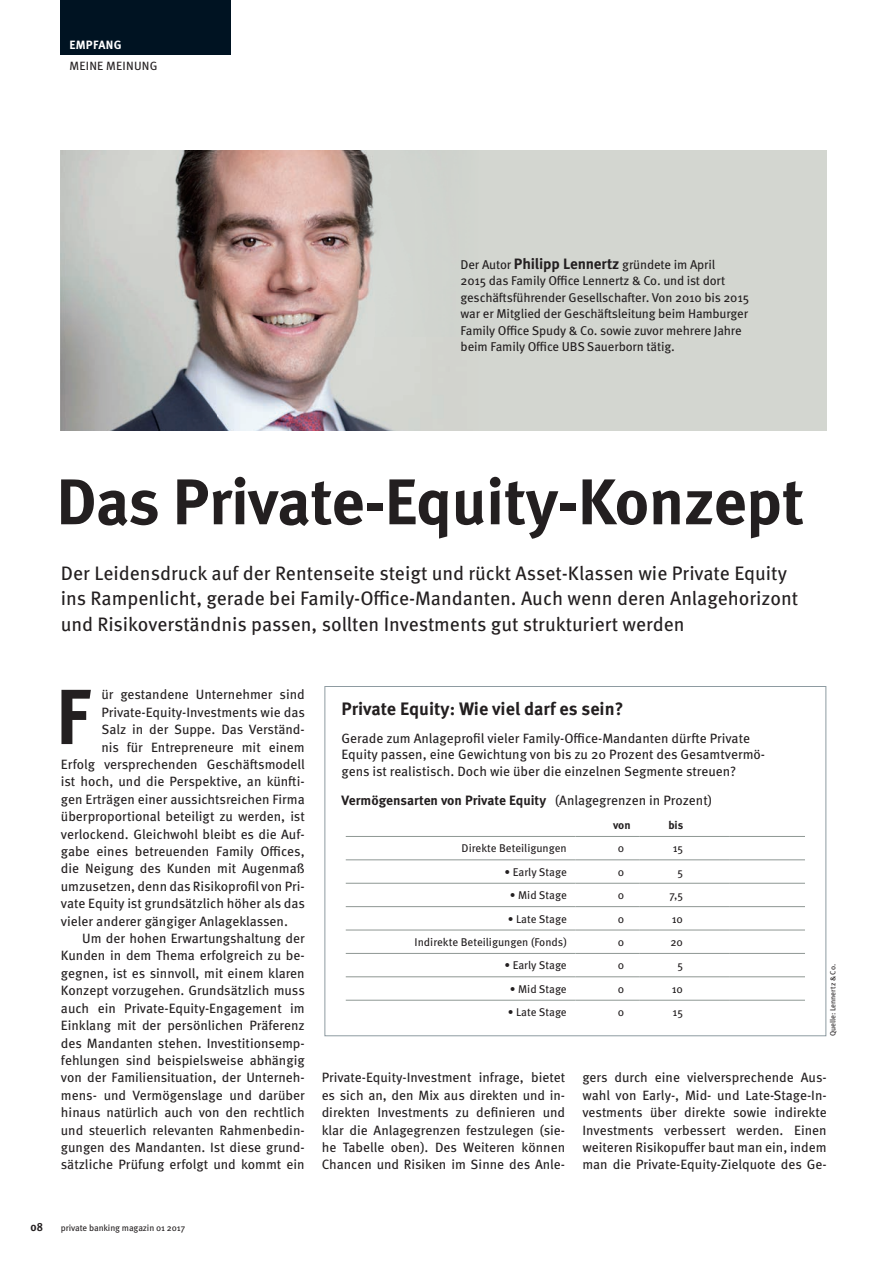
<style>
.page{position:relative;width:894px;height:1267px;background:#fff}
.page>*{position:absolute;margin:0;border:0;box-sizing:border-box;transform-origin:0 0}
.t1{font:700 78px "Meta OT";color:#231f20}
.t2{font:700 64.5px "Meta OT";letter-spacing:-.01em;color:#231f20}
.t3{font:19.5px/25.5px "Meta OT";color:#231f20}
.t4{font:700 18px "Meta OT";color:#231f20}
.t5{font:13.5px/17.4px "Meta OT";color:#231f20;text-align:justify}
.t6{font:700 13.5px "Meta OT";color:#231f20}
.t7{font:12.75px/16.5px "Meta OT";letter-spacing:-.01em;color:#231f20}
.t8{font:12px "Meta OT";letter-spacing:.02em;color:#231f20}
.t9{font:700 12px "Meta OT";letter-spacing:.02em;color:#fff}
.t10{font:700 12px "Meta Cond";color:#231f20}
.t11{font:11.25px "Meta OT";color:#231f20}
.t12{font:700 11.25px "Meta OT";letter-spacing:-.005em;color:#231f20}
.t13{font:9px "Meta OT";letter-spacing:-.01em;color:#231f20}
.t14{font:7.5px "Meta OT";color:#231f20}
.s1{font-weight:700;font-size:15px}
.s2{font-weight:400}
</style>
<div class="page">
<svg style="left:346px;top:860px;width:459px;height:140px"></svg>
<hr style="left:346px;top:836px;width:229px;height:1px;background:#8e9793">
<hr style="left:575px;top:836px;width:64px;height:1px;background:#8e9793">
<hr style="left:639px;top:836px;width:91px;height:1px;background:#8e9793">
<hr style="left:730px;top:836px;width:75px;height:1px;background:#8e9793">
<hr style="left:346px;top:859px;width:229px;height:1px;background:#8e9793">
<hr style="left:575px;top:859px;width:64px;height:1px;background:#8e9793">
<hr style="left:639px;top:859px;width:91px;height:1px;background:#8e9793">
<hr style="left:730px;top:859px;width:75px;height:1px;background:#8e9793">
<hr style="left:346px;top:883px;width:229px;height:1px;background:#8e9793">
<hr style="left:575px;top:883px;width:64px;height:1px;background:#8e9793">
<hr style="left:639px;top:883px;width:91px;height:1px;background:#8e9793">
<hr style="left:730px;top:883px;width:75px;height:1px;background:#8e9793">
<hr style="left:346px;top:906px;width:229px;height:1px;background:#8e9793">
<hr style="left:575px;top:906px;width:64px;height:1px;background:#8e9793">
<hr style="left:639px;top:906px;width:91px;height:1px;background:#8e9793">
<hr style="left:730px;top:906px;width:75px;height:1px;background:#8e9793">
<hr style="left:346px;top:929px;width:229px;height:1px;background:#8e9793">
<hr style="left:575px;top:929px;width:64px;height:1px;background:#8e9793">
<hr style="left:639px;top:929px;width:91px;height:1px;background:#8e9793">
<hr style="left:730px;top:929px;width:75px;height:1px;background:#8e9793">
<hr style="left:346px;top:953px;width:229px;height:1px;background:#8e9793">
<hr style="left:575px;top:953px;width:64px;height:1px;background:#8e9793">
<hr style="left:639px;top:953px;width:91px;height:1px;background:#8e9793">
<hr style="left:730px;top:953px;width:75px;height:1px;background:#8e9793">
<hr style="left:346px;top:976px;width:229px;height:1px;background:#8e9793">
<hr style="left:575px;top:976px;width:64px;height:1px;background:#8e9793">
<hr style="left:639px;top:976px;width:91px;height:1px;background:#8e9793">
<hr style="left:730px;top:976px;width:75px;height:1px;background:#8e9793">
<hr style="left:346px;top:1000px;width:229px;height:1px;background:#8e9793">
<hr style="left:575px;top:1000px;width:64px;height:1px;background:#8e9793">
<hr style="left:639px;top:1000px;width:91px;height:1px;background:#8e9793">
<hr style="left:730px;top:1000px;width:75px;height:1px;background:#8e9793">
<div style="left:61px;top:0;width:170px;height:55px;background:#001322"></div>
<div style="left:61px;top:150px;width:765px;height:281px;background:#d3d6d0"></div>
<img style="left:61px;top:150px;width:333px;height:281px">
<p class="t9" style="left:69px;top:37px;width:54px">EMPFANG</p>
<p class="t8" style="left:69px;top:58px;width:90px">MEINE MEINUNG</p>
<p class="t7" style="left:461px;top:256px;width:290px">Der Autor <span class="s1">Philipp Lennertz</span> gründete im April<br>2015 das Family Office Lennertz &amp; Co. und ist dort geschäftsführender Gesellschafter. Von 2010 bis 2015 war er Mitglied der Geschäftsleitung beim Hamburger Family Office Spudy &amp; Co. sowie zuvor mehrere Jahre beim Family Office UBS Sauerborn tätig.</p>
<h2 class="t2" style="left:56px;top:461px;width:750px">Das Private-Equity-Konzept</h2>
<p class="t3" style="left:61px;top:560px;width:739px">Der Leidensdruck auf der Rentenseite steigt und rückt Asset-Klassen wie Private Equity ins Rampenlicht, gerade bei Family-Office-Mandanten. Auch wenn deren Anlagehorizont und Risikoverständnis passen, sollten Investments gut strukturiert werden</p>
<p class="t5" style="left:101px;top:686px;width:205px">ür gestandene Unternehmer sind</p>
<p class="t5" style="left:101px;top:703px;width:205px">Private-Equity-Investments wie das</p>
<p class="t5" style="left:101px;top:721px;width:205px">Salz in der Suppe. Das Verständ-</p>
<p class="t5" style="left:101px;top:738px;width:205px">nis für Entrepreneure mit einem</p>
<p class="t5" style="left:61px;top:756px;width:245px">Erfolg versprechenden Geschäftsmodell</p>
<p class="t5" style="left:61px;top:773px;width:245px">ist hoch, und die Perspektive, an künfti-</p>
<p class="t5" style="left:61px;top:790px;width:245px">gen Erträgen einer aussichtsreichen Firma</p>
<p class="t5" style="left:61px;top:808px;width:245px">überproportional beteiligt zu werden, ist</p>
<p class="t5" style="left:61px;top:825px;width:245px">verlockend. Gleichwohl bleibt es die Auf-</p>
<p class="t5" style="left:61px;top:843px;width:245px">gabe eines betreuenden Family Offices,</p>
<p class="t5" style="left:61px;top:860px;width:245px">die Neigung des Kunden mit Augenmaß</p>
<p class="t5" style="left:61px;top:877px;width:245px">umzusetzen, denn das Risikoprofil von Pri-</p>
<p class="t5" style="left:61px;top:895px;width:245px">vate Equity ist grundsätzlich höher als das</p>
<p class="t5" style="left:61px;top:912px;width:229px">vieler anderer gängiger Anlageklassen.</p>
<p class="t5" style="left:82px;top:930px;width:224px">Um der hohen Erwartungshaltung der</p>
<p class="t5" style="left:61px;top:947px;width:245px">Kunden in dem Thema erfolgreich zu be-</p>
<p class="t5" style="left:61px;top:964px;width:245px">gegnen, ist es sinnvoll, mit einem klaren</p>
<p class="t5" style="left:61px;top:982px;width:245px">Konzept vorzugehen. Grundsätzlich muss</p>
<p class="t5" style="left:61px;top:999px;width:245px">auch ein Private-Equity-Engagement im</p>
<p class="t5" style="left:61px;top:1017px;width:245px">Einklang mit der persönlichen Präferenz</p>
<p class="t5" style="left:61px;top:1034px;width:245px">des Mandanten stehen. Investitionsemp-</p>
<p class="t5" style="left:61px;top:1051px;width:245px">fehlungen sind beispielsweise abhängig</p>
<p class="t5" style="left:61px;top:1069px;width:245px">von der Familiensituation, der Unterneh-</p>
<p class="t5" style="left:61px;top:1086px;width:245px">mens- und Vermögenslage und darüber</p>
<p class="t5" style="left:61px;top:1104px;width:245px">hinaus natürlich auch von den rechtlich</p>
<p class="t5" style="left:61px;top:1121px;width:245px">und steuerlich relevanten Rahmenbedin-</p>
<p class="t5" style="left:61px;top:1138px;width:245px">gungen des Mandanten. Ist diese grund-</p>
<p class="t5" style="left:61px;top:1156px;width:245px">sätzliche Prüfung erfolgt und kommt ein</p>
<h1 class="t1" style="left:56px;top:667px;width:36px">F</h1>
<h3 class="t4" style="left:342px;top:697px;width:283px">Private Equity: Wie viel darf es sein?</h3>
<p class="t5" style="left:342px;top:730px;width:425px;line-height:16.2px;text-align:left">Gerade zum Anlageprofil vieler Family-Office-Mandanten dürfte Private<br>Equity passen, eine Gewichtung von bis zu 20 Prozent des Gesamtvermö&shy;gens ist realistisch. Doch wie über die einzelnen Segmente streuen?</p>
<p class="t6" style="left:342px;top:791px;width:372px">Vermögensarten von Private Equity <span class="s2">(Anlagegrenzen in Prozent)</span></p>
<p class="t12" style="left:613px;top:818px;width:19px">von</p>
<p class="t12" style="left:668px;top:818px;width:16px">bis</p>
<p class="t11" style="left:462px;top:841px;width:107px">Direkte Beteiligungen</p>
<p class="t11" style="left:618px;top:841px;width:8px">0</p>
<p class="t11" style="left:673px;top:841px;width:12px">15</p>
<p class="t11" style="left:504px;top:865px;width:64px">• Early Stage</p>
<p class="t11" style="left:618px;top:865px;width:8px">0</p>
<p class="t11" style="left:677px;top:865px;width:7px">5</p>
<p class="t11" style="left:510px;top:888px;width:59px">• Mid Stage</p>
<p class="t11" style="left:618px;top:888px;width:8px">0</p>
<p class="t11" style="left:669px;top:888px;width:15px">7,5</p>
<p class="t11" style="left:508px;top:912px;width:61px">• Late Stage</p>
<p class="t11" style="left:618px;top:912px;width:8px">0</p>
<p class="t11" style="left:672px;top:912px;width:13px">10</p>
<p class="t11" style="left:415px;top:935px;width:154px">Indirekte Beteiligungen (Fonds)</p>
<p class="t11" style="left:618px;top:935px;width:8px">0</p>
<p class="t11" style="left:670px;top:935px;width:14px">20</p>
<p class="t11" style="left:504px;top:958px;width:64px">• Early Stage</p>
<p class="t11" style="left:618px;top:958px;width:8px">0</p>
<p class="t11" style="left:677px;top:958px;width:7px">5</p>
<p class="t11" style="left:510px;top:982px;width:59px">• Mid Stage</p>
<p class="t11" style="left:618px;top:982px;width:8px">0</p>
<p class="t11" style="left:672px;top:982px;width:13px">10</p>
<p class="t11" style="left:508px;top:1005px;width:61px">• Late Stage</p>
<p class="t11" style="left:618px;top:1005px;width:8px">0</p>
<p class="t11" style="left:673px;top:1005px;width:12px">15</p>
<p class="t14" style="left:828px;top:1036px;width:74px;rotate:-90deg">Quelle: Lennertz &amp; Co.</p>
<p class="t5" style="left:322px;top:1069px;width:245px">Private-Equity-Investment infrage, bietet es sich an, den Mix aus direkten und in&shy;direkten Investments zu definieren und klar die Anlagegrenzen festzulegen (sie&shy;he Tabelle oben). Des Weiteren können Chancen und Risiken im Sinne des Anle-</p>
<p class="t5" style="left:582px;top:1069px;width:246px">gers durch eine vielversprechende Aus&shy;wahl von Early-, Mid- und Late-Stage-In&shy;vestments über direkte sowie indirekte Investments verbessert werden. Einen weiteren Risikopuffer baut man ein, indem man die Private-Equity-Zielquote des Ge-</p>
<p class="t10" style="left:31px;top:1220px;width:14px">08</p>
<p class="t13" style="left:61px;top:1222px;width:126px">private banking magazin 01 2017</p>
</div>
